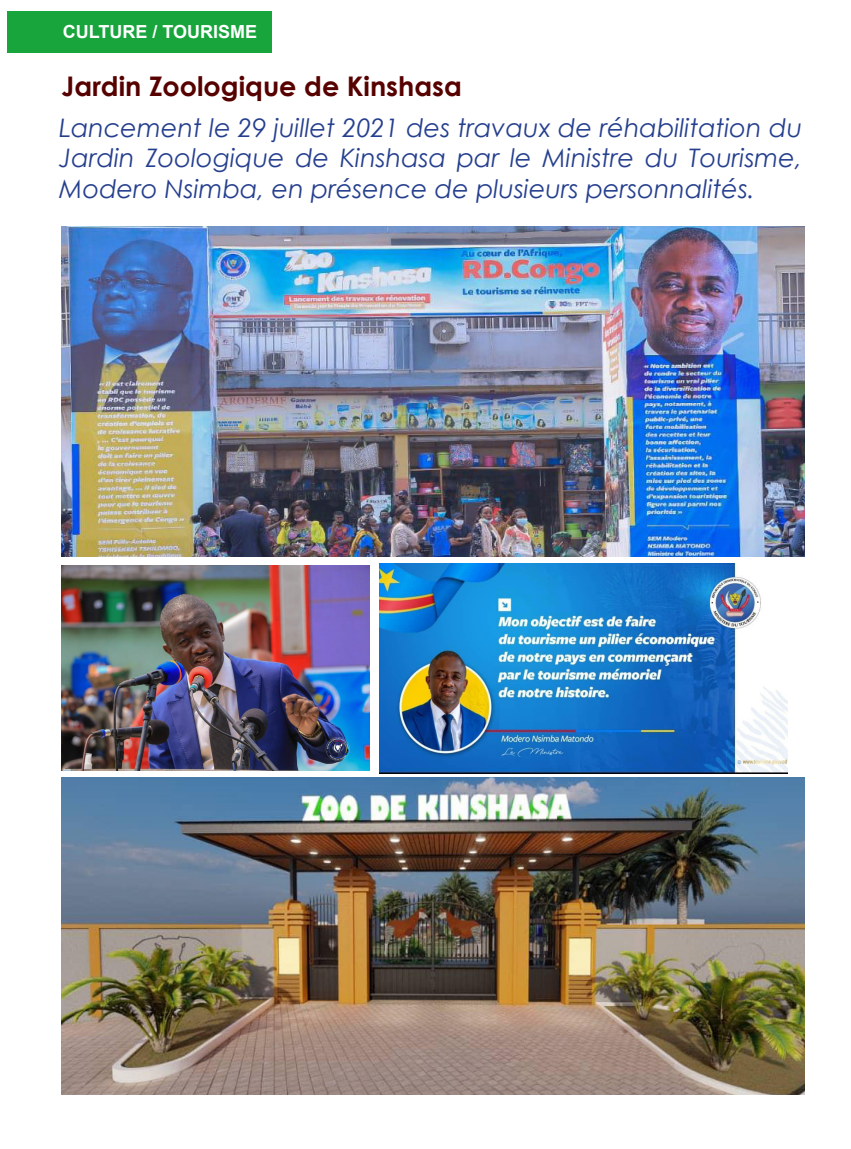
<style>
.page{position:relative;width:851px;height:1149px;background:#fff}
.page>*{position:absolute;margin:0;border:0;box-sizing:border-box;transform-origin:0 0}
.t1{font:700 27px "Century Gothic";color:#570000}
.t2{font:italic 25.5px/30.6px "Century Gothic";color:#253f8e;text-align:justify}
.t3{font:700 18px "Arial";color:#fff}
</style>
<div class="page">
<img style="left:62px;top:226px;width:742px;height:330px">
<div style="left:8px;top:11px;width:264px;height:41px;background:#17a53c"></div>
<img style="left:62px;top:565px;width:307px;height:204px">
<img style="left:62px;top:777px;width:742px;height:317px">
<img style="left:380px;top:563px;width:407px;height:209px">
<p class="t3" style="left:63px;top:19px;width:196px">CULTURE / TOURISME</p>
<p class="t1" style="left:62px;top:65px;width:402px">Jardin Zoologique de Kinshasa</p>
<p class="t2" style="left:59px;top:112px;width:744px">Lancement le 29 juillet 2021 des travaux de réhabilitation du Jardin Zoologique de Kinshasa par le Ministre du Tourisme, Modero Nsimba, en présence de plusieurs personnalités.</p>
</div>
